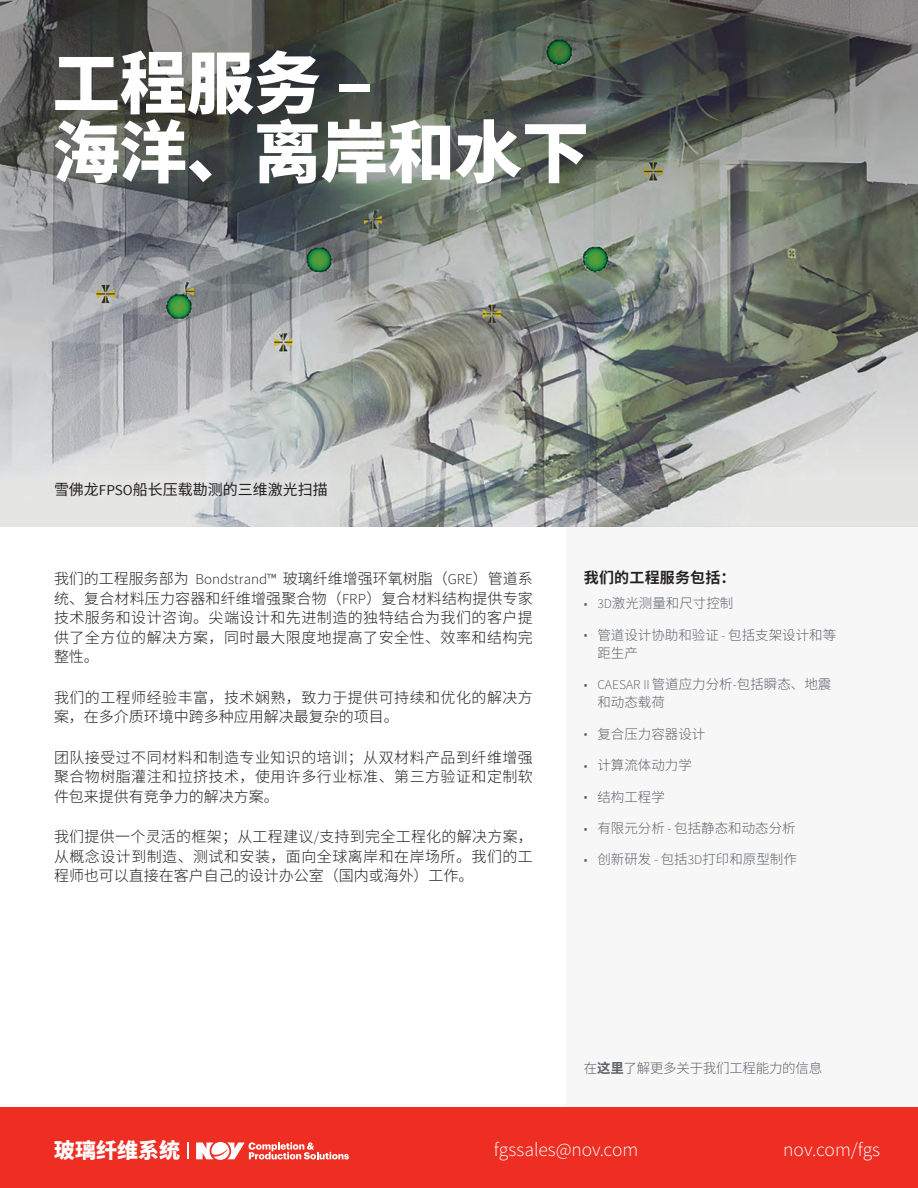
<style>
.page{position:relative;width:918px;height:1188px;background:#fff}
.page>*{position:absolute;margin:0;border:0;box-sizing:border-box;transform-origin:0 0}
.t1{font:900 67.5px/69px "Noto Sans CJ Ksc";letter-spacing:-.005em;color:#fff}
.t2{font:900 21px "Noto Sans CJ Ksc";color:#fff}
.t3{font:300 19.5px "Source Sans Pro";color:#fff}
.t4{font:300 15px/19.5px "Noto Sans CJ Ksc";letter-spacing:.03em;color:#231f20;text-align:justify}
.t5{font:15px "Noto Sans CJ Ksc";color:#231f20}
.t6{font:700 15px "Noto Sans CJ Ksc";letter-spacing:.015em;color:#231f20}
.t7{font:300 13.5px/18px "Noto Sans CJ Ksc";color:#5f6369}
.t8{font:300 13.5px "Noto Sans CJ Ksc";letter-spacing:-.02em;color:#5f6369}
.s1{font-family:"Source Sans Pro"}
.s2{font-weight:700}
</style>
<div class="page">
<svg style="left:0;top:0;width:918px;height:526px;background:#868b86"></svg>
<div style="left:0;top:1107px;width:918px;height:81px;background:#ee2e22"></div>
<svg style="left:196px;top:1142px;width:153px;height:18px"></svg>
<svg style="left:187px;top:1142px;width:2px;height:17px"></svg>
<div style="left:566px;top:526px;width:352px;height:581px;background:#f7f7f7"></div>
<h1 class="t1" style="left:52px;top:50px;width:538px">工程服务 ‒<br>海洋、离岸和水下</h1>
<p class="t5" style="left:54px;top:481px;width:275px">雪佛龙<span class="s1">FPSO</span>船长压载勘测的三维激光扫描</p>
<p class="t4" style="left:54px;top:569px;width:480px">我们的工程服务部为 <span class="s1">Bondstrand™</span> 玻璃纤维增强环氧树脂（<span class="s1">GRE</span>）管道系统、复合材料压力容器和纤维增强聚合物（<span class="s1">FRP</span>）复合材料结构提供专家技术服务和设计咨询。尖端设计和先进制造的独特结合为我们的客户提供了全方位的解决方案，同时最大限度地提高了安全性、效率和结构完整性。</p>
<p class="t4" style="left:54px;top:688px;width:480px">我们的工程师经验丰富，技术娴熟，致力于提供可持续和优化的解决方案，在多介质环境中跨多种应用解决最复杂的项目。</p>
<p class="t4" style="left:54px;top:748px;width:480px">团队接受过不同材料和制造专业知识的培训；从双材料产品到纤维增强聚合物树脂灌注和拉挤技术，使用许多行业标准、第三方验证和定制软件包来提供有竞争力的解决方案。</p>
<p class="t4" style="left:54px;top:827px;width:480px">我们提供一个灵活的框架；从工程建议<span class="s1">/</span>支持到完全工程化的解决方案，从概念设计到制造、测试和安装，面向全球离岸和在岸场所。我们的工程师也可以直接在客户自己的设计办公室（国内或海外）工作。</p>
<p class="t6" style="left:584px;top:569px;width:153px">我们的工程服务包括：</p>
<p class="t7" style="left:584px;top:595px;width:151px"><span class="s1">• 3D</span>激光测量和尺寸控制</p>
<p class="t7" style="left:597px;top:626px;width:240px;text-indent:-14px"><span class="s1">•</span> 管道设计协助和验证 <span class="s1">-</span> 包括支架设计和等距生产</p>
<p class="t7" style="left:597px;top:676px;width:235px;text-indent:-14px"><span class="s1">• CAESAR II</span> 管道应力分析<span class="s1">-</span>包括瞬态、地震和动态载荷</p>
<p class="t7" style="left:584px;top:725px;width:123px"><span class="s1">•</span> 复合压力容器设计</p>
<p class="t7" style="left:584px;top:757px;width:109px"><span class="s1">•</span> 计算流体动力学</p>
<p class="t7" style="left:584px;top:788px;width:82px"><span class="s1">•</span> 结构工程学</p>
<p class="t7" style="left:584px;top:820px;width:213px"><span class="s1">•</span> 有限元分析 <span class="s1">-</span> 包括静态和动态分析</p>
<p class="t7" style="left:584px;top:851px;width:214px"><span class="s1">•</span> 创新研发 <span class="s1">-</span> 包括<span class="s1">3D</span>打印和原型制作</p>
<p class="t8" style="left:584px;top:1061px;width:240px">在<span class="s2">这里</span>了解更多关于我们工程能力的信息</p>
<h2 class="t2" style="left:54px;top:1139px;width:127px">玻璃纤维系统</h2>
<h3 class="t3" style="left:494px;top:1138px;width:146px">fgssales@nov.com</h3>
<h3 class="t3" style="left:783px;top:1138px;width:98px">nov.com/fgs</h3>
<h3 class="t3" style="left:783px;top:1142px;width:98px">nov.com/fgs</h3>
</div>
